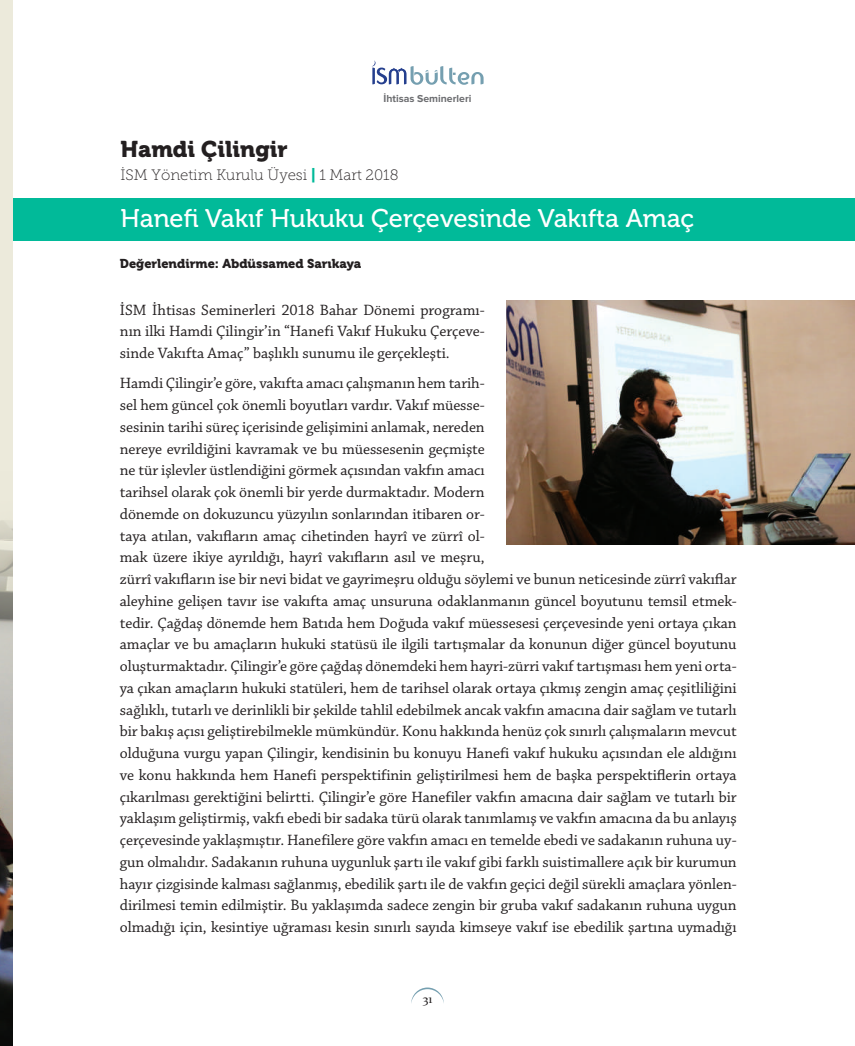
<style>
.page{position:relative;width:855px;height:1046px;background:#fff}
.page>*{position:absolute;margin:0;border:0;box-sizing:border-box;transform-origin:0 0}
.t1{font:25.5px "Museo 500";color:#fff}
.t2{font:22.65px "Museo 900";color:#231f20}
.t3{font:15.75px/21.8px "Chaparral Pro";letter-spacing:-.005em;color:#231f20;text-align:justify}
.t4{font:15px "Museo Slab 100";color:#231f20}
.t5{font:12.75px "Museo 900";color:#231f20}
.t6{font:12.3px "Constantia";color:#231f20}
.t7{font:700 10.5px "Proxima Nova";color:#6c6d70}
.s1{font-family:"Museo Slab 900";color:#01ba99}
</style>
<div class="page">
<div style="left:0;top:0;width:13px;height:893px;background:#eceadb"></div>
<img style="left:0;top:520px;width:13px;height:526px">
<img style="left:506px;top:300px;width:349px;height:244px">
<div style="left:14px;top:198px;width:841px;height:42px;background:#01ba99"></div>
<svg style="left:372px;top:60px;width:111px;height:25px"></svg>
<svg style="left:411px;top:988px;width:33px;height:15px"></svg>
<h2 class="t2" style="left:120px;top:137px;width:169px">Hamdi Çilingir</h2>
<p class="t7" style="left:383px;top:92px;width:89px">İhtisas Seminerleri</p>
<p class="t4" style="left:120px;top:167px;width:279px">İSM Yönetim Kurulu Üyesi <span class="s1">|</span> 1 Mart 2018</p>
<h1 class="t1" style="left:120px;top:204px;width:575px">Hanefi Vakıf Hukuku Çerçevesinde Vakıfta Amaç</h1>
<p class="t5" style="left:120px;top:257px;width:243px">Değerlendirme: Abdüssamed Sarıkaya</p>
<p class="t3" style="left:120px;top:299px;width:366px">İSM İhtisas Seminerleri 2018 Bahar Dönemi programı&shy;nın ilki Hamdi Çilingir’in “Hanefi Vakıf Hukuku Çerçeve&shy;sinde Vakıfta Amaç” başlıklı sunumu ile gerçekleşti.</p>
<p class="t3" style="left:120px;top:373px;width:618px;text-align:left">Hamdi Çilingir’e göre, vakıfta amacı çalışmanın hem tarih-<br>sel hem güncel çok önemli boyutları vardır. Vakıf müesse-<br>sesinin tarihi süreç içerisinde gelişimini anlamak, nereden<br>nereye evrildiğini kavramak ve bu müessesenin geçmişte<br>ne tür işlevler üstlendiğini görmek açısından vakfın amacı<br>tarihsel olarak çok önemli bir yerde durmaktadır. Modern<br>dönemde on dokuzuncu yüzyılın sonlarından itibaren or-<br>taya atılan, vakıfların amaç cihetinden hayrî ve zürrî ol-<br>mak üzere ikiye ayrıldığı, hayrî vakıfların asıl ve meşru,<br>zürrî vakıfların ise bir nevi bidat ve gayrimeşru olduğu söylemi ve bunun neticesinde zürrî vakıflar aleyhine gelişen tavır ise vakıfta amaç unsuruna odaklanmanın güncel boyutunu temsil etmek&shy;tedir. Çağdaş dönemde hem Batıda hem Doğuda vakıf müessesesi çerçevesinde yeni ortaya çıkan amaçlar ve bu amaçların hukuki statüsü ile ilgili tartışmalar da konunun diğer güncel boyutunu oluşturmaktadır. Çilingir’e göre çağdaş dönemdeki hem hayri-zürri vakıf tartışması hem yeni orta&shy;ya çıkan amaçların hukuki statüleri, hem de tarihsel olarak ortaya çıkmış zengin amaç çeşitliliğini sağlıklı, tutarlı ve derinlikli bir şekilde tahlil edebilmek ancak vakfın amacına dair sağlam ve tutarlı bir bakış açısı geliştirebilmekle mümkündür. Konu hakkında henüz çok sınırlı çalışmaların mevcut olduğuna vurgu yapan Çilingir, kendisinin bu konuyu Hanefi vakıf hukuku açısından ele aldığını ve konu hakkında hem Hanefi perspektifinin geliştirilmesi hem de başka perspektiflerin ortaya çıkarılması gerektiğini belirtti. Çilingir’e göre Hanefiler vakfın amacına dair sağlam ve tutarlı bir yaklaşım geliştirmiş, vakfı ebedi bir sadaka türü olarak tanımlamış ve vakfın amacına da bu anlayış çerçevesinde yaklaşmıştır. Hanefilere göre vakfın amacı en temelde ebedi ve sadakanın ruhuna uy&shy;gun olmalıdır. Sadakanın ruhuna uygunluk şartı ile vakıf gibi farklı suistimallere açık bir kurumun hayır çizgisinde kalması sağlanmış, ebedilik şartı ile de vakfın geçici değil sürekli amaçlara yönlen&shy;dirilmesi temin edilmiştir. Bu yaklaşımda sadece zengin bir gruba vakıf sadakanın ruhuna uygun olmadığı için, kesintiye uğraması kesin sınırlı sayıda kimseye vakıf ise ebedilik şartına uymadığı</p>
<p class="t6" style="left:423px;top:991px;width:11px">31</p>
</div>
